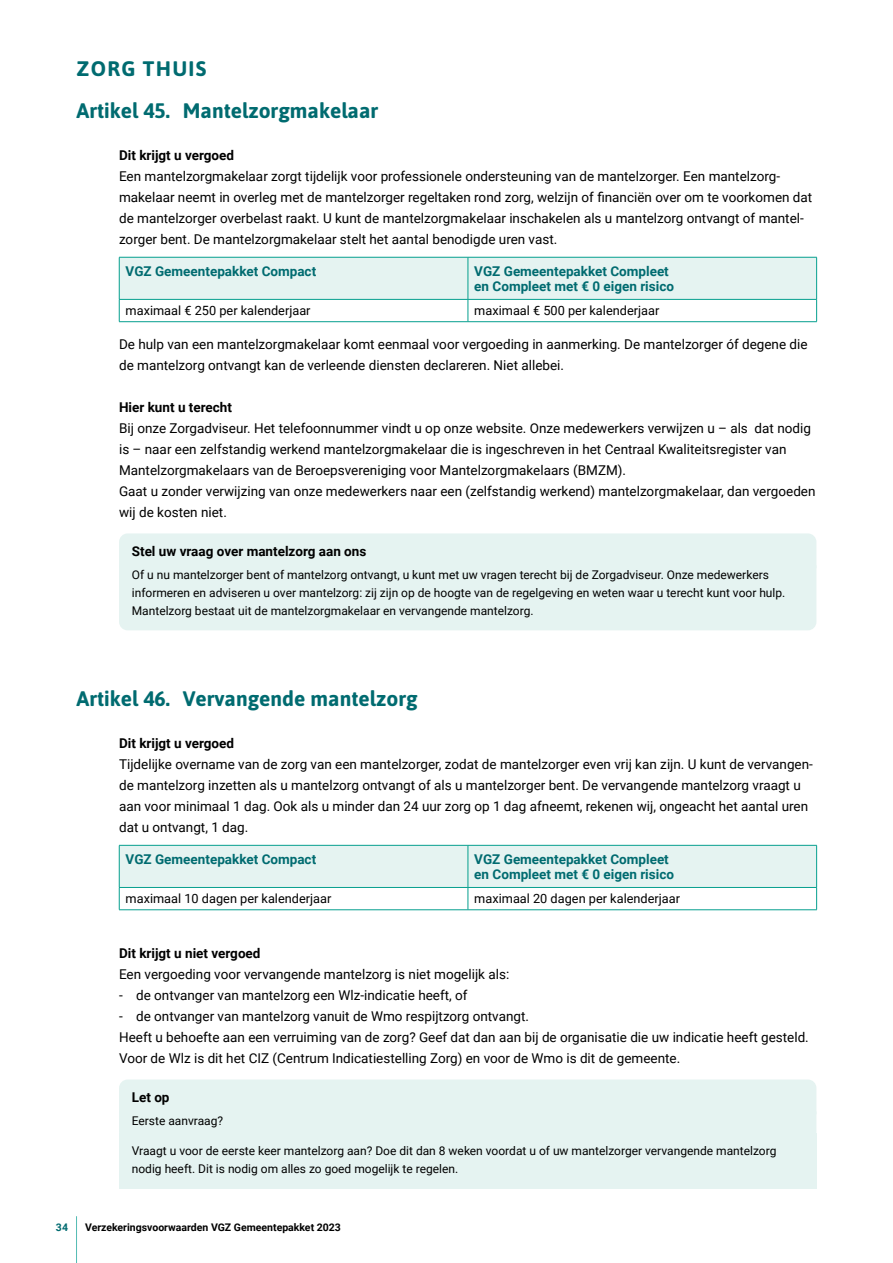
<style>
.page{position:relative;width:893px;height:1263px;background:#fff}
.page>*{position:absolute;margin:0;border:0;box-sizing:border-box;transform-origin:0 0}
.H2_kop_nummer{font:700 21px "Asap";color:#006b70}
.H1_zorgrubriek{font:700 21px "Asap";letter-spacing:.06em;color:#006b70}
._0_plat_inspring_10m{font:13.5px/21px "Roboto";color:#000}
.tabel_kop{font:700 13.5px/15px "Roboto";color:#006b70}
.H4_kop{font:700 13.5px "Roboto";color:#000}
.kader_boven{font:700 13.5px "Roboto";color:#000}
.tabel_plat{font:12.75px "Roboto";color:#000}
.kader_onder{font:12px/18px "Roboto";color:#000}
.kader_tussen{font:12px/18px "Roboto";color:#000}
.t1{font:700 10.5px "Roboto";color:#000}
.t2{font:700 10.5px "Roboto";color:#006b70}
</style>
<div class="page">
<hr style="left:76px;top:1216px;width:1px;height:47px;background:#52bbb3">
<div style="left:119px;top:533px;width:697px;height:32px;background:#e5f3f1"></div>
<div style="left:119px;top:565px;width:697px;height:65px;background:#e5f3f1"></div>
<div style="left:119px;top:1079px;width:697px;height:55px;background:#e5f3f1"></div>
<div style="left:119px;top:1134px;width:697px;height:55px;background:#e5f3f1"></div>
<hr style="left:119px;top:321px;width:349px;height:1px;background:#059f8e">
<hr style="left:468px;top:321px;width:349px;height:1px;background:#059f8e">
<svg style="left:119px;top:258px;width:698px;height:63px"></svg>
<hr style="left:119px;top:257px;width:349px;height:1px;background:#059f8e">
<hr style="left:119px;top:257px;width:1px;height:42px;background:#059f8e">
<hr style="left:119px;top:299px;width:349px;height:1px;background:#059f8e">
<hr style="left:468px;top:257px;width:349px;height:1px;background:#059f8e">
<hr style="left:468px;top:257px;width:1px;height:42px;background:#059f8e">
<hr style="left:816px;top:257px;width:1px;height:42px;background:#059f8e">
<hr style="left:468px;top:299px;width:349px;height:1px;background:#059f8e">
<hr style="left:119px;top:909px;width:349px;height:1px;background:#059f8e">
<hr style="left:468px;top:909px;width:349px;height:1px;background:#059f8e">
<svg style="left:119px;top:845px;width:698px;height:64px"></svg>
<p class="H1_zorgrubriek" style="left:77px;top:54px;width:131px">ZORG THUIS</p>
<h2 class="H2_kop_nummer" style="left:77px;top:96px;width:303px">Artikel 45. Mantelzorgmakelaar</h2>
<p class="H4_kop" style="left:119px;top:146px;width:117px">Dit krijgt u vergoed</p>
<p class="_0_plat_inspring_10m" style="left:119px;top:165px;width:695px">Een mantelzorgmakelaar zorgt tijdelijk voor professionele ondersteuning van de mantelzorger. Een mantelzorg&shy;makelaar neemt in overleg met de mantelzorger regeltaken rond zorg, welzijn of financiën over om te voorkomen dat de mantelzorger overbelast raakt. U kunt de mantelzorgmakelaar inschakelen als u mantelzorg ontvangt of mantel&shy;zorger bent. De mantelzorgmakelaar stelt het aantal benodigde uren vast.</p>
<p class="tabel_kop" style="left:126px;top:263px;width:192px">VGZ Gemeentepakket Compact</p>
<p class="tabel_kop" style="left:474px;top:263px;width:201px">VGZ Gemeentepakket Compleet en Compleet met € 0 eigen risico</p>
<p class="tabel_plat" style="left:126px;top:302px;width:186px">maximaal € 250 per kalenderjaar</p>
<p class="tabel_plat" style="left:474px;top:302px;width:186px">maximaal € 500 per kalenderjaar</p>
<p class="_0_plat_inspring_10m" style="left:119px;top:333px;width:690px">De hulp van een mantelzorgmakelaar komt eenmaal voor vergoeding in aanmerking. De mantelzorger óf degene die de mantelzorg ontvangt kan de verleende diensten declareren. Niet allebei.</p>
<p class="H4_kop" style="left:119px;top:398px;width:114px">Hier kunt u terecht</p>
<p class="_0_plat_inspring_10m" style="left:119px;top:417px;width:693px">Bij onze Zorgadviseur. Het telefoonnummer vindt u op onze website. Onze medewerkers verwijzen u – als dat nodig is – naar een zelfstandig werkend mantelzorgmakelaar die is ingeschreven in het Centraal Kwaliteitsregister van<br>Mantelzorgmakelaars van de Beroepsvereniging voor Mantelzorgmakelaars (BMZM).</p>
<p class="_0_plat_inspring_10m" style="left:119px;top:480px;width:698px">Gaat u zonder verwijzing van onze medewerkers naar een (zelfstandig werkend) mantelzorgmakelaar, dan vergoeden wij de kosten niet.</p>
<p class="kader_boven" style="left:132px;top:542px;width:236px">Stel uw vraag over mantelzorg aan ons</p>
<p class="kader_onder" style="left:132px;top:565px;width:655px">Of u nu mantelzorger bent of mantelzorg ontvangt, u kunt met uw vragen terecht bij de Zorgadviseur. Onze medewerkers informeren en adviseren u over mantelzorg: zij zijn op de hoogte van de regelgeving en weten waar u terecht kunt voor hulp.<br>Mantelzorg bestaat uit de mantelzorgmakelaar en vervangende mantelzorg.</p>
<h2 class="H2_kop_nummer" style="left:77px;top:684px;width:342px">Artikel 46. Vervangende mantelzorg</h2>
<p class="H4_kop" style="left:119px;top:734px;width:117px">Dit krijgt u vergoed</p>
<p class="_0_plat_inspring_10m" style="left:119px;top:753px;width:695px">Tijdelijke overname van de zorg van een mantelzorger, zodat de mantelzorger even vrij kan zijn. U kunt de vervangen&shy;de mantelzorg inzetten als u mantelzorg ontvangt of als u mantelzorger bent. De vervangende mantelzorg vraagt u aan voor minimaal 1 dag. Ook als u minder dan 24 uur zorg op 1 dag afneemt, rekenen wij, ongeacht het aantal uren dat u ontvangt, 1 dag.</p>
<p class="tabel_kop" style="left:126px;top:851px;width:192px">VGZ Gemeentepakket Compact</p>
<p class="tabel_kop" style="left:474px;top:851px;width:201px">VGZ Gemeentepakket Compleet en Compleet met € 0 eigen risico</p>
<p class="tabel_plat" style="left:126px;top:890px;width:207px">maximaal 10 dagen per kalenderjaar</p>
<p class="tabel_plat" style="left:474px;top:890px;width:207px">maximaal 20 dagen per kalenderjaar</p>
<p class="H4_kop" style="left:119px;top:944px;width:143px">Dit krijgt u niet vergoed</p>
<p class="_0_plat_inspring_10m" style="left:119px;top:963px;width:392px">Een vergoeding voor vervangende mantelzorg is niet mogelijk als:</p>
<p class="_0_plat_inspring_10m" style="left:119px;top:984px;width:350px">- de ontvanger van mantelzorg een Wlz-indicatie heeft, of</p>
<p class="_0_plat_inspring_10m" style="left:119px;top:1005px;width:411px">- de ontvanger van mantelzorg vanuit de Wmo respijtzorg ontvangt.</p>
<p class="_0_plat_inspring_10m" style="left:119px;top:1026px;width:691px">Heeft u behoefte aan een verruiming van de zorg? Geef dat dan aan bij de organisatie die uw indicatie heeft gesteld.<br>Voor de Wlz is dit het CIZ (Centrum Indicatiestelling Zorg) en voor de Wmo is dit de gemeente.</p>
<p class="kader_boven" style="left:132px;top:1088px;width:39px">Let op</p>
<p class="kader_onder" style="left:132px;top:1111px;width:93px">Eerste aanvraag?</p>
<p class="kader_tussen" style="left:132px;top:1142px;width:646px">Vraagt u voor de eerste keer mantelzorg aan? Doe dit dan 8 weken voordat u of uw mantelzorger vervangende mantelzorg nodig heeft. Dit is nodig om alles zo goed mogelijk te regelen.</p>
<p class="t2" style="left:56px;top:1220px;width:14px">34</p>
<p class="t1" style="left:85px;top:1220px;width:257px">Verzekeringsvoorwaarden VGZ Gemeentepakket 2023</p>
</div>
